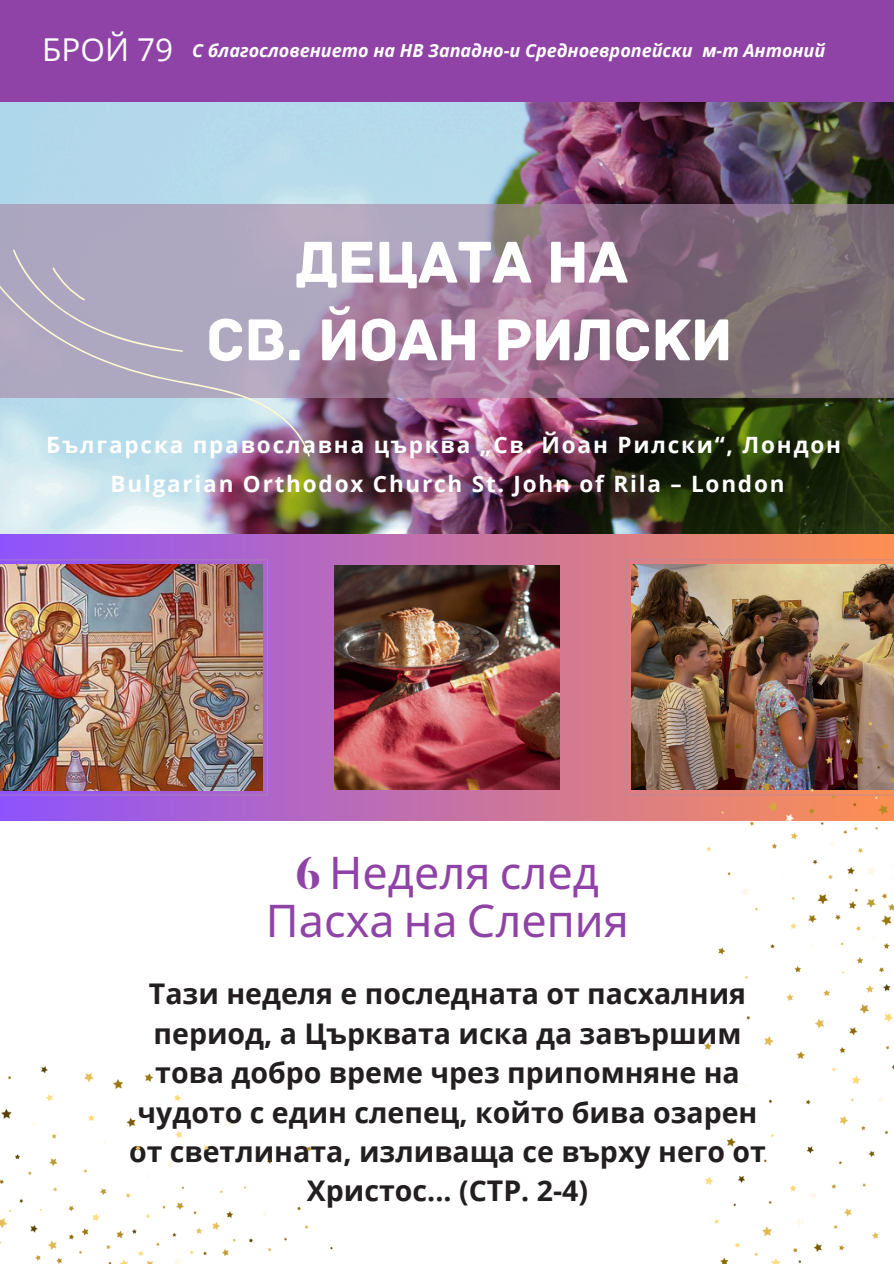
<style>
.page{position:relative;width:894px;height:1264px;background:#fff}
.page>*{position:absolute;margin:0;border:0;box-sizing:border-box;transform-origin:0 0}
.t1{font:61.95px/77.7px "Archive";letter-spacing:-.02em;color:#fff;text-align:center}
.t2{font:45px/48.3px "Noto Sans";color:#9043a6;text-align:center}
.t3{font:31.5px "Open Sans";color:#fff}
.t4{font:700 28.5px/39.5px "Open Sans";color:#231f20;text-align:center}
.t5{font:700 22.5px/39.3px "Open Sans";letter-spacing:.08em;color:#fff;text-align:center}
.t6{font:italic 700 18px "Open Sans";color:#fff}
.s1{font-family:"Elika Gorica"}
</style>
<div class="page">
<div style="left:0;top:534px;width:893px;height:286px;background:linear-gradient(to right,#8e53fc,#fc8f52)"></div>
<img style="left:0;top:102px;width:893px;height:432px">
<div style="left:0;top:0;width:893px;height:102px;background:#9043a6"></div>
<svg style="left:310px;top:204px;width:583px;height:193px;background:#90768b"></svg>
<img style="left:334px;top:565px;width:225px;height:224px">
<svg style="left:0;top:559px;width:267px;height:236px;background:#a162bf"></svg>
<img style="left:0;top:565px;width:262px;height:225px">
<svg style="left:625px;top:559px;width:268px;height:236px;background:#d7857e"></svg>
<img style="left:631px;top:565px;width:262px;height:224px">
<svg style="left:0;top:204px;width:310px;height:253px;background:#b1b4ca"></svg>
<div style="left:13px;top:249px;width:170px;height:103px;background:#ada7c0"></div>
<img style="left:702px;top:714px;width:191px;height:549px">
<img style="left:0;top:1066px;width:333px;height:197px">
<p class="t3" style="left:42px;top:27px;width:132px">БРОЙ 79</p>
<h2 class="t6" style="left:192px;top:37px;width:634px">С благословението на НВ Западно-и Средноевропейски м-т Антоний</h2>
<h5 class="t1" style="left:206px;top:224px;width:528px">ДЕЦАТА НА<br>СВ. ЙОАН РИЛСКИ</h5>
<p class="t5" style="left:46px;top:424px;width:796px">Българска православна църква „Св. Йоан Рилски“, Лондон<br>Bulgarian Orthodox Church St. John of Rila – London</p>
<p class="t2" style="left:266px;top:847px;width:364px"><span class="s1">6</span> Неделя след<br>Пасха на Слепия</p>
<p class="t4" style="left:129px;top:973px;width:638px">Тази неделя е последната от пасхалния период, а Църквата иска да завършим това добро време чрез припомняне на чудото с един слепец, който бива озарен от светлината, изливаща се върху него от Христос... (СТР. 2-4)</p>
</div>
